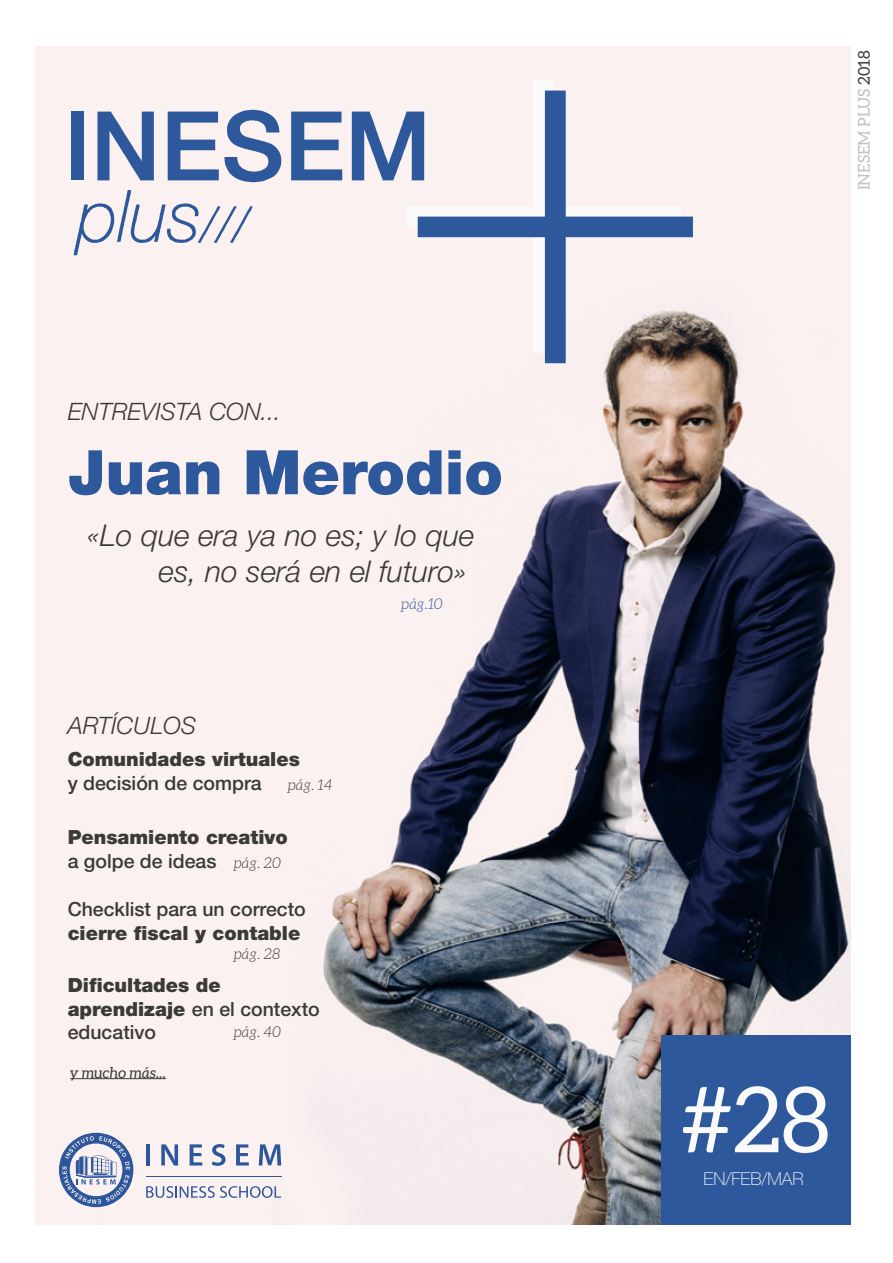
<style>
.page{position:relative;width:893px;height:1263px;background:#fff}
.page>*{position:absolute;margin:0;border:0;box-sizing:border-box;transform-origin:0 0}
.t1{font:italic 100 541.05px "Helvetica Neue LT Std";color:#f9faf9}
.t2{font:91.05px "Aleo";color:#f9faf9}
.t3{font:900 61.5px "Helvetica Neue LT Std";color:#2e589c}
.t4{font:italic 300 30px/36px "Helvetica Neue LT Std";color:#3a3a39;text-align:right}
.t5{font:italic 300 24px "Helvetica Neue LT Std";color:#3a3a39}
.t6{font:900 19.5px/23.4px "Helvetica Neue LT Std";color:#3a3a39}
.t7{font:500 19.5px "Helvetica Neue LT Std";color:#3a3a39}
.t8{font:100 17.7px "Helvetica Neue LT Std";color:#f9faf9}
.t9{font:16.2px "Aleo";color:#c2c0c1}
.t10{font:italic 300 15px "Aleo";color:#3a3a39}
.t11{font:italic 15px "Aleo";color:#3a3a39}
.t12{font:italic 300 15px "Aleo";color:#2e589c}
.s1{color:#3a3a39}
.s2{font-weight:500}
.s3{font-family:"Aleo";font-weight:300;font-style:italic;font-size:15px}
</style>
<div class="page">
<img style="left:35px;top:47px;width:816px;height:1177px">
<div style="left:661px;top:1035px;width:189px;height:189px;background:#2e589c"></div>
<svg style="left:146px;top:1186px;width:135px;height:12px"></svg>
<hr style="left:146px;top:1175px;width:136px;height:1px;background:#2d579c">
<svg style="left:59px;top:1133px;width:74px;height:74px"></svg>
<hr style="left:146px;top:1144px;width:4px;height:21px;background:#2d579c">
<svg style="left:161px;top:1144px;width:17px;height:21px"></svg>
<svg style="left:190px;top:1144px;width:12px;height:21px"></svg>
<svg style="left:212px;top:1144px;width:14px;height:22px"></svg>
<svg style="left:236px;top:1144px;width:13px;height:21px"></svg>
<svg style="left:259px;top:1144px;width:22px;height:21px"></svg>
<svg style="left:74px;top:190px;width:178px;height:65px"></svg>
<svg style="left:291px;top:112px;width:51px;height:68px"></svg>
<svg style="left:97px;top:112px;width:57px;height:68px"></svg>
<svg style="left:168px;top:110px;width:113px;height:72px"></svg>
<svg style="left:352px;top:112px;width:72px;height:68px"></svg>
<div style="left:71px;top:112px;width:13px;height:68px;background:#2e589c"></div>
<hr style="left:70px;top:1078px;width:96px;height:1px;background:#3a3a39">
<h1 class="t1" style="left:379px;top:-149px;width:329px">+</h1>
<p class="t5" style="left:68px;top:398px;width:215px">ENTREVISTA CON...</p>
<h3 class="t3" style="left:68px;top:436px;width:437px">Juan Merodio</h3>
<h3 class="t4" style="left:87px;top:517px;width:389px">«Lo que era ya no es; y lo que es, no será en el futuro»</h3>
<p class="t12" style="left:401px;top:596px;width:44px">pág.10</p>
<p class="t9" style="left:855px;top:190px;width:141px;rotate:-90deg">INESEM PLUS <span class="s1">2018</span></p>
<p class="t5" style="left:68px;top:711px;width:130px">ARTÍCULOS</p>
<p class="t6" style="left:68px;top:748px;width:234px">Comunidades virtuales</p>
<p class="t7" style="left:68px;top:771px;width:196px">y decisión de compra</p>
<p class="t10" style="left:287px;top:776px;width:47px">pág. 14</p>
<p class="t6" style="left:68px;top:826px;width:221px">Pensamiento creativo <span class="s2">a golpe de ideas</span> <span class="s3">pág. 20</span></p>
<p class="t7" style="left:68px;top:898px;width:240px">Checklist para un correcto</p>
<p class="t6" style="left:68px;top:921px;width:234px">cierre fiscal y contable</p>
<p class="t10" style="left:233px;top:946px;width:49px">pág. 28</p>
<p class="t6" style="left:68px;top:974px;width:254px">Dificultades de aprendizaje <span class="s2">en el contexto educativo</span></p>
<p class="t10" style="left:233px;top:1024px;width:50px">pág. 40</p>
<p class="t11" style="left:70px;top:1064px;width:97px">y mucho más...</p>
<h2 class="t2" style="left:681px;top:1068px;width:151px">#28</h2>
<p class="t8" style="left:703px;top:1168px;width:102px">EN/FEB/MAR</p>
</div>
